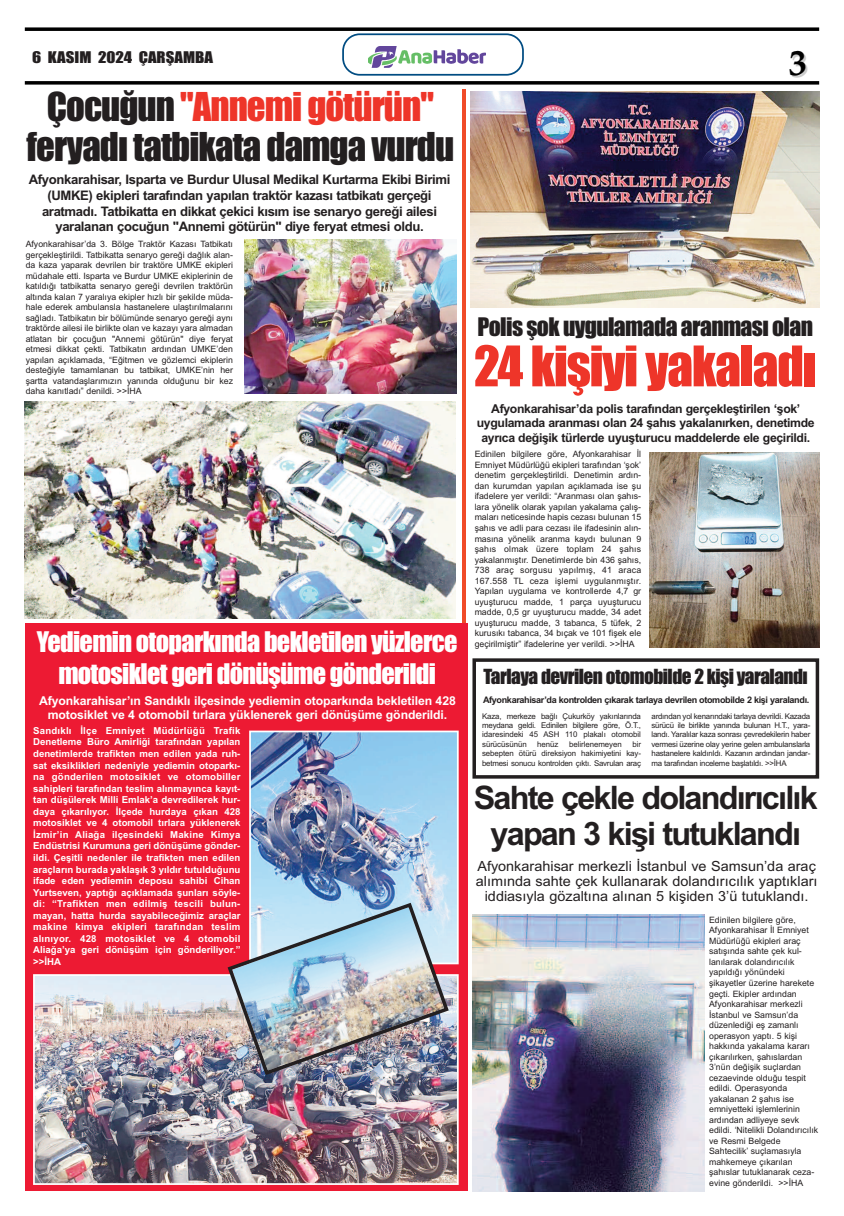
<style>
.page{position:relative;width:844px;height:1216px;background:#fff}
.page>*{position:absolute;margin:0;border:0;box-sizing:border-box;transform-origin:0 0}
.t1{font:51.62px "Impact";letter-spacing:-.025em;color:#ee3529}
.t2{font:36.75px/40.2px "Impact";letter-spacing:-.025em;color:#231f20;text-align:center}
.t3{font:700 36.57px "Palatino";color:#000}
.t4{font:700 32.38px/35.9px "Arial";letter-spacing:-.055em;color:#231f20;text-align:center}
.t5{font:26.25px/31.5px "Impact";letter-spacing:-.025em;color:#fff;text-align:center}
.t6{font:23.62px "Impact";letter-spacing:-.025em;color:#231f20}
.t7{font:19.25px "Impact";letter-spacing:-.025em;color:#231f20}
.t8{font:14.88px "Impact";color:#231f20;scale:1.13 1}
.t9{font:14px/14.9px "Arial";color:#231f20;text-align:center}
.t10{font:700 13.12px/15.8px "Arial";letter-spacing:-.03em;color:#231f20;text-align:center}
.t11{font:700 12.25px/14.7px "Arial";letter-spacing:-.03em;color:#231f20;text-align:center}
.t12{font:700 12.25px/14.7px "Arial";letter-spacing:-.01em;color:#fff;text-align:center}
.t13{font:700 9.62px/11.5px "Arial";color:#fff;text-align:justify}
.t14{font:700 9.01px "Arial";letter-spacing:-.04em;color:#231f20}
.t15{font:8.75px/10.5px "Arial";color:#231f20;text-align:justify}
.t16{font:7.88px/9.5px "Arial";letter-spacing:-.025em;color:#231f20;text-align:justify}
.t17{font:7.88px "Arial";letter-spacing:-.005em;color:#231f20}
.s1{color:#ee3529}
</style>
<div class="page">
<svg style="left:342px;top:33px;width:181px;height:43px"></svg>
<img style="left:369px;top:43px;width:116px;height:26px">
<svg style="left:25px;top:27px;width:794px;height:4px;background:#1f1f1f"></svg>
<svg style="left:25px;top:81px;width:794px;height:4px;background:#1f1f1f"></svg>
<hr style="left:462px;top:89px;width:3px;height:1102px;background:#f04b28">
<img style="left:244px;top:239px;width:212px;height:155px">
<img style="left:25px;top:401px;width:430px;height:218px">
<div style="left:25px;top:623px;width:442px;height:568px;background:#ed1a33"></div>
<img style="left:252px;top:733px;width:203px;height:228px">
<div style="left:249px;top:730px;width:209px;height:234px;border:2px solid #fff"></div>
<img style="left:36px;top:977px;width:419px;height:204px">
<div style="left:33px;top:974px;width:425px;height:210px;border:2px solid #fff"></div>
<img style="left:225px;top:900px;width:226px;height:177px">
<img style="left:470px;top:91px;width:349px;height:216px">
<img style="left:649px;top:452px;width:170px;height:195px">
<div style="left:472px;top:658px;width:347px;height:120px;border:3px solid #231f20"></div>
<img style="left:472px;top:914px;width:232px;height:277px">
<h3 class="t8" style="left:32px;top:49px;width:161px">6 KASIM 2024 ÇARŞAMBA</h3>
<h2 class="t2" style="left:27px;top:88px;width:429px">Çocuğun <span class="s1">"Annemi götürün" </span>feryadı tatbikata damga vurdu</h2>
<p class="t10" style="left:29px;top:172px;width:423px">Afyonkarahisar, Isparta ve Burdur Ulusal Medikal Kurtarma Ekibi Birimi (UMKE) ekipleri tarafından yapılan traktör kazası tatbikatı gerçeği aratmadı. Tatbikatta en dikkat çekici kısım ise senaryo gereği ailesi yaralanan çocuğun "Annemi götürün" diye feryat etmesi oldu.</p>
<p class="t15" style="left:26px;top:239px;width:209px">Afyonkarahisar’da 3. Bölge Traktör Kazası Tatbikatı gerçekleştirildi. Tatbikatta senaryo gereği dağlık alan&shy;da kaza yaparak devrilen bir traktöre UMKE ekipleri müdahale etti. Isparta ve Burdur UMKE ekiplerinin de katıldığı tatbikatta senaryo gereği devrilen traktörün altında kalan 7 yaralıya ekipler hızlı bir şekilde müda&shy;hale ederek ambulansla hastanelere ulaştırılmalarını sağladı. Tatbikatın bir bölümünde senaryo gereği aynı traktörde ailesi ile birlikte olan ve kazayı yara almadan atlatan bir çocuğun "Annemi götürün" diye feryat etmesi dikkat çekti. Tatbikatın ardından UMKE’den yapılan açıklamada, “Eğitmen ve gözlemci ekiplerin desteğiyle tamamlanan bu tatbikat, UMKE’nin her şartta vatandaşlarımızın yanında olduğunu bir kez daha kanıtladı” denildi. &gt;&gt;İHA</p>
<h3 class="t5" style="left:37px;top:627px;width:422px">Yediemin otoparkında bekletilen yüzlerce motosiklet geri dönüşüme gönderildi</h3>
<h3 class="t12" style="left:39px;top:693px;width:418px">Afyonkarahisar’ın Sandıklı ilçesinde yediemin otoparkında bekletilen 428 motosiklet ve 4 otomobil tırlara yüklenerek geri dönüşüme gönderildi.</h3>
<p class="t13" style="left:33px;top:724px;width:209px">Sandıklı İlçe Emniyet Müdürlüğü Trafik Denetleme Büro Amirliği tarafından yapılan denetimlerde trafikten men edilen yada ruh&shy;sat eksiklikleri nedeniyle yediemin otoparkı&shy;na gönderilen motosiklet ve otomobiller sahipleri tarafından teslim alınmayınca kayıt&shy;tan düşülerek Milli Emlak’a devredilerek hur&shy;daya çıkarılıyor. İlçede hurdaya çıkan 428 motosiklet ve 4 otomobil tırlara yüklenerek İzmir’in Aliağa ilçesindeki Makine Kimya Endüstrisi Kurumuna geri dönüşüme gönder&shy;ildi. Çeşitli nedenler ile trafikten men edilen araçların burada yaklaşık 3 yıldır tutulduğunu ifade eden yediemin deposu sahibi Cihan Yurtseven, yaptığı açıklamada şunları söyle&shy;di: “Trafikten men edilmiş tescili bulun&shy;mayan, hatta hurda sayabileceğimiz araçlar makine kimya ekipleri tarafından teslim alınıyor. 428 motosiklet ve 4 otomobil Aliağa’ya geri dönüşüm için gönderiliyor.” &gt;&gt;İHA</p>
<h3 class="t3" style="left:788px;top:41px;width:20px">3</h3>
<h3 class="t6" style="left:477px;top:314px;width:337px">Polis şok uygulamada aranması olan</h3>
<h1 class="t1" style="left:474px;top:338px;width:344px">24 kişiyi yakaladı</h1>
<h3 class="t11" style="left:476px;top:401px;width:339px">Afyonkarahisar’da polis tarafından gerçekleştirilen ‘şok’ uygulamada aranması olan 24 şahıs yakalanırken, denetimde ayrıca değişik türlerde uyuşturucu maddelerde ele geçirildi.</h3>
<p class="t15" style="left:474px;top:449px;width:168px">Edinilen bilgilere göre, Afyonkarahisar İl Emniyet Müdürlüğü ekipleri tarafından ‘şok’ denetim gerçekleştirildi. Denetimin ardın&shy;dan kurumdan yapılan açıklamada ise şu ifadelere yer verildi: “Aranması olan şahıs&shy;lara yönelik olarak yapılan yakalama çalış&shy;maları neticesinde hapis cezası bulunan 15 şahıs ve adli para cezası ile ifadesinin alın&shy;masına yönelik aranma kaydı bulunan 9 şahıs olmak üzere toplam 24 şahıs yakalanmıştır. Denetimlerde bin 436 şahıs, 738 araç sorgusu yapılmış, 41 araca 167.558 TL ceza işlemi uygulanmıştır.<br>Yapılan uygulama ve kontrollerde 4,7 gr uyuşturucu madde, 1 parça uyuşturucu madde, 0,5 gr uyuşturucu madde, 34 adet uyuşturucu madde, 3 tabanca, 5 tüfek, 2 kurusıkı tabanca, 34 bıçak ve 101 fişek ele geçirilmiştir” ifadelerine yer verildi. &gt;&gt;İHA</p>
<h3 class="t7" style="left:483px;top:666px;width:326px">Tarlaya devrilen otomobilde 2 kişi yaralandı</h3>
<p class="t14" style="left:483px;top:694px;width:328px">Afyonkarahisar’da kontrolden çıkarak tarlaya devrilen otomobilde 2 kişi yaralandı.</p>
<p class="t16" style="left:482px;top:711px;width:160px">Kaza, merkeze bağlı Çukurköy yakınlarında meydana geldi. Edinilen bilgilere göre, Ö.T., idaresindeki 45 ASH 110 plakalı otomobil sürücüsünün</p>
<p class="t16" style="left:651px;top:711px;width:160px">ardından yol kenarındaki tarlaya devrildi. Kazada sürücü ile birlikte yanında bulunan H.T., yara&shy;landı. Yaralılar kaza sonrası çevredekilerin haber vermesi üzerine olay yerine gelen ambulanslarla hastanelere kaldırıldı. Kazanın ardından jandar&shy;ma tarafından inceleme başlatıldı. &gt;&gt;İHA</p>
<h3 class="t4" style="left:473px;top:779px;width:345px">Sahte çekle dolandırıcılık yapan 3 kişi tutuklandı</h3>
<h3 class="t9" style="left:475px;top:858px;width:343px">Afyonkarahisar merkezli İstanbul ve Samsun’da araç alımında sahte çek kullanarak dolandırıcılık yaptıkları iddiasıyla gözaltına alınan 5 kişiden 3’ü tutuklandı.</h3>
<p class="t15" style="left:709px;top:914px;width:110px;text-align:left">Edinilen bilgilere göre,<br>Afyonkarahisar İl Emniyet<br>Müdürlüğü ekipleri araç satışında sahte çek kul&shy;lanılarak dolandırıcılık yapıldığı yönündeki şikayetler üzerine harekete geçti. Ekipler ardından<br>Afyonkarahisar merkezli<br>İstanbul ve Samsun’da düzenlediği eş zamanlı operasyon yaptı. 5 kişi hakkında yakalama kararı çıkarılırken, şahıslardan<br>3’nün değişik suçlardan cezaevinde olduğu tespit edildi. Operasyonda yakalanan 2 şahıs ise emniyetteki işlemlerinin ardından adliyeye sevk edildi. ‘Nitelikli Dolandırıcılık ve Resmi Belgede<br>Sahtecilik’ suçlamasıyla mahkemeye çıkarılan şahıslar tutuklanarak ceza&shy;evine gönderildi. &gt;&gt;İHA</p>
<p class="t16" style="left:537px;top:739px;width:23px">henüz</p>
<p class="t17" style="left:569px;top:739px;width:54px">belirlenemeyen</p>
<p class="t16" style="left:482px;top:739px;width:160px;text-indent:150px">bir sebepten ötürü direksiyon hakimiyetini kay&shy;betmesi sonucu kontrolden çıktı. Savrulan araç</p>
</div>
